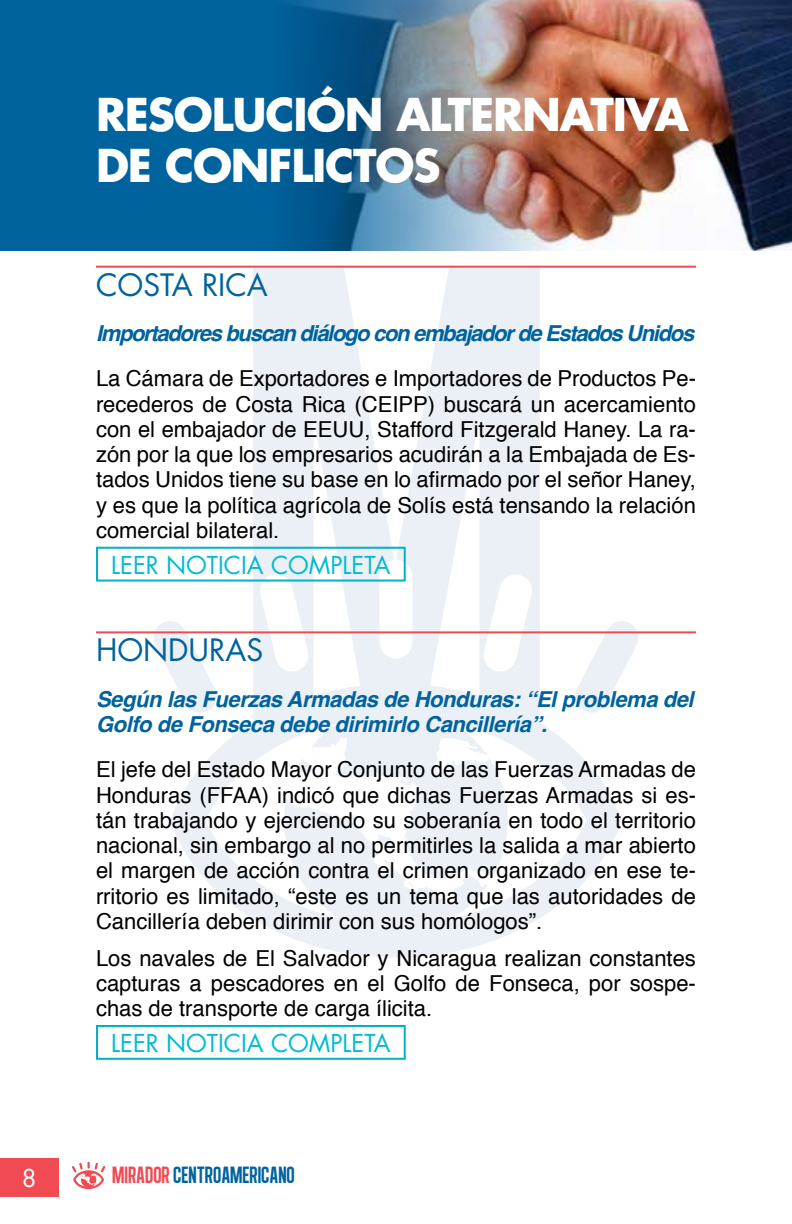
<style>
.page{position:relative;width:792px;height:1224px;background:#fff}
.page>*{position:absolute;margin:0;border:0;box-sizing:border-box;transform-origin:0 0}
.t1{font:700 44px/50.6px "Futura LT";letter-spacing:-.025em;color:#fff}
.t2{font:30px "Futura LT";color:#00639e}
.t3{font:24px "Futura LT";color:#00bbd2}
.t4{font:24px "Algre Sans NC";color:#00639e}
.t5{font:24px "Futura LT";color:#fff}
.t6{font:22px/25.4px "Helvetica";color:#000;text-align:justify}
.t7{font:italic 700 22px/25.2px "Helvetica";letter-spacing:-.02em;color:#00639e}
.t8{font:italic 700 22px "Helvetica";letter-spacing:-.06em;color:#00639e}
.s1{color:#f04b52}
</style>
<div class="page">
<svg style="left:253px;top:268px;width:287px;height:416px;fill:#ebeff6"></svg>
<svg style="left:258px;top:573px;width:52px;height:99px"></svg>
<div style="left:380px;top:560px;width:32px;height:99px;background:#fff;border-radius:16px"></div>
<svg style="left:151px;top:621px;width:68px;height:63px"></svg>
<svg style="left:573px;top:621px;width:68px;height:63px"></svg>
<svg style="left:482px;top:573px;width:52px;height:99px"></svg>
<svg style="left:171px;top:684px;width:450px;height:274px"></svg>
<svg style="left:285px;top:738px;width:212px;height:167px"></svg>
<div style="left:0;top:1158px;width:59px;height:39px;background:#f04b52"></div>
<svg style="left:72px;top:1162px;width:33px;height:27px"></svg>
<div style="left:0;top:0;width:792px;height:250px;background:#00639e"></div>
<img style="left:292px;top:0;width:500px;height:250px">
<hr style="left:96px;top:266px;width:600px;height:2px;background:#f04b52">
<hr style="left:96px;top:631px;width:600px;height:2px;background:#f04b52">
<div style="left:96px;top:547px;width:310px;height:35px;border:2px solid #00b2c9"></div>
<div style="left:96px;top:1025px;width:310px;height:35px;border:2px solid #00b2c9"></div>
<h1 class="t1" style="left:96px;top:89px;width:594px">RESOLUCIÓN ALTERNATIVA<br>DE CONFLICTOS</h1>
<h2 class="t2" style="left:96px;top:265px;width:173px">COSTA RICA</h2>
<p class="t8" style="left:96px;top:315px;width:600px">Importadores buscan diálogo con embajador de Estados Unidos</p>
<p class="t6" style="left:96px;top:367px;width:601px">La Cámara de Exportadores e Importadores de Productos Pe&shy;recederos de Costa Rica (CEIPP) buscará un acercamiento con el embajador de EEUU, Stafford Fitzgerald Haney. La ra&shy;zón por la que los empresarios acudirán a la Embajada de Es&shy;tados Unidos tiene su base en lo afirmado por el señor Haney, y es que la política agrícola de Solís está tensando la relación comercial bilateral.</p>
<p class="t3" style="left:111px;top:550px;width:281px">LEER NOTICIA COMPLETA</p>
<h2 class="t2" style="left:96px;top:631px;width:169px">HONDURAS</h2>
<p class="t7" style="left:96px;top:686px;width:599px">Según las Fuerzas Armadas de Honduras: “El problema del<br>Golfo de Fonseca debe dirimirlo Cancillería”.</p>
<p class="t6" style="left:96px;top:758px;width:601px">El jefe del Estado Mayor Conjunto de las Fuerzas Armadas de Honduras (FFAA) indicó que dichas Fuerzas Armadas si es&shy;tán trabajando y ejerciendo su soberanía en todo el territorio nacional, sin embargo al no permitirles la salida a mar abierto el margen de acción contra el crimen organizado en ese te&shy;rritorio es limitado, “este es un tema que las autoridades de Cancillería deben dirimir con sus homólogos”.</p>
<p class="t6" style="left:96px;top:946px;width:601px">Los navales de El Salvador y Nicaragua realizan constantes capturas a pescadores en el Golfo de Fonseca, por sospe&shy;chas de transporte de carga ílicita.</p>
<p class="t3" style="left:111px;top:1028px;width:281px">LEER NOTICIA COMPLETA</p>
<p class="t5" style="left:22px;top:1163px;width:16px">8</p>
<p class="t4" style="left:112px;top:1162px;width:184px"><span class="s1">MIRADOR</span> CENTROAMERICANO</p>
</div>
